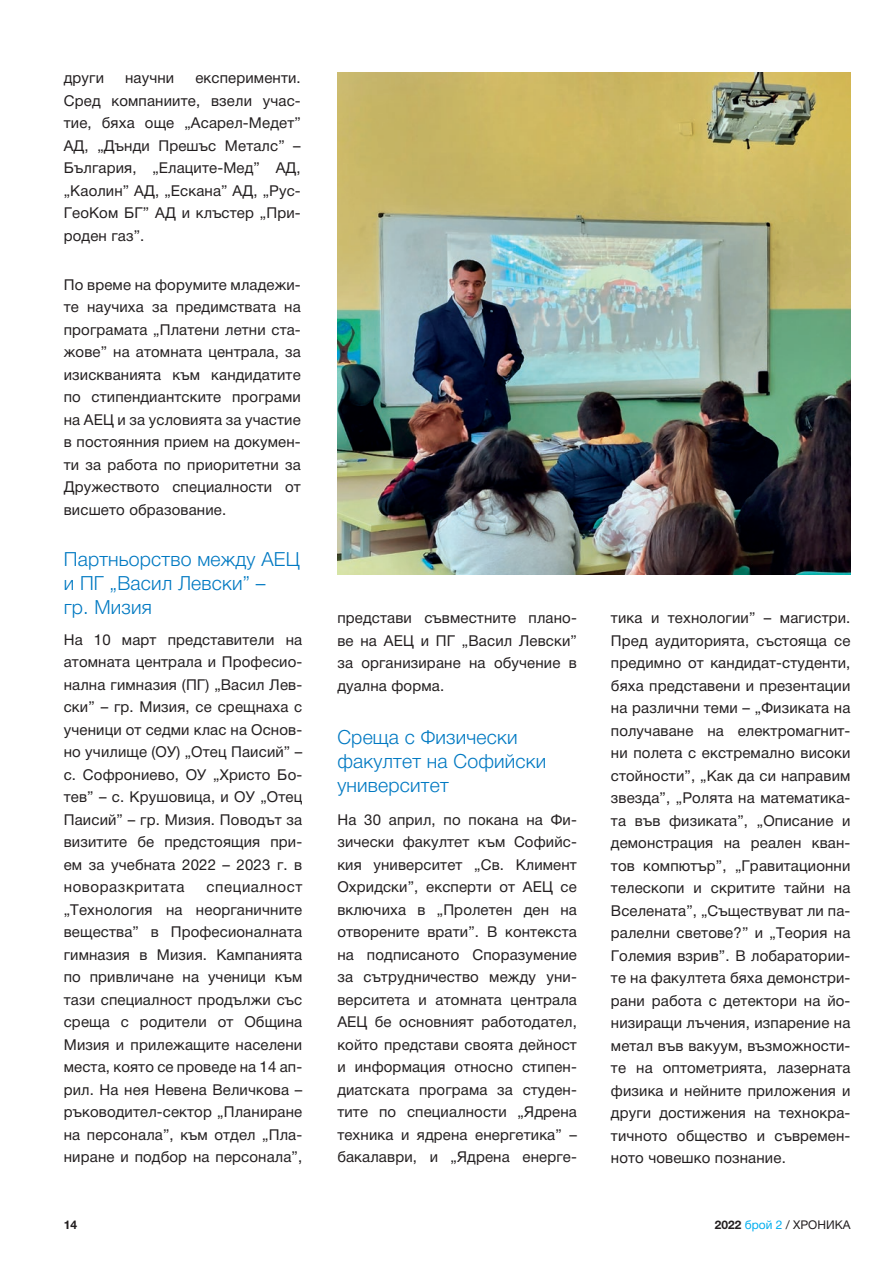
<style>
.page{position:relative;width:893px;height:1263px;background:#fff}
.page>*{position:absolute;margin:0;border:0;box-sizing:border-box;transform-origin:0 0}
.t1{font:300 19.5px/24px "Helvetica Neue Cyr";letter-spacing:.01em;color:#0079c2}
.t2{font:15px/22.5px "Helvetica Neue Cyr";letter-spacing:.01em;color:#231f20;text-align:justify}
.t3{font:12px "Helvetica Neue Cyr";color:#231f20}
.t4{font:700 12px "Helvetica Neue Cyr";color:#231f20}
.s1{font-weight:700}
.s2{color:#00aeef}
</style>
<div class="page">
<img style="left:337px;top:72px;width:513px;height:503px">
<p class="t2" style="left:64px;top:67px;width:239px;text-indent:132px">експерименти.<br>Сред компаниите, взели учас&shy;тие, бяха още „Асарел-Медет” АД, „Дънди Прешъс Металс” – България, „Елаците-Мед” АД, „Каолин” АД, „Ескана” АД, „Рус-ГеоКом БГ” АД и клъстер „При&shy;роден газ”.</p>
<p class="t2" style="left:64px;top:273px;width:239px">По време на форумите младежи&shy;те научиха за предимствата на програмата „Платени летни ста&shy;жове” на атомната централа, за изискванията към кандидатите по стипендиантските програми на АЕЦ и за условията за участие в постоянния прием на докумен&shy;ти за работа по приоритетни за Дружеството специалности от висшето образование.</p>
<h1 class="t1" style="left:64px;top:547px;width:238px">Партньорство между АЕЦ и ПГ „Васил Левски” –<br>гр. Мизия</h1>
<p class="t2" style="left:64px;top:628px;width:240px">На 10 март представители на атомната централа и Професио&shy;нална гимназия (ПГ) „Васил Лев&shy;ски” – гр. Мизия, се срещнаха с ученици от седми клас на Основ&shy;но училище (ОУ) „Отец Паисий” – с. Софрониево, ОУ „Христо Бо&shy;тев” – с. Крушовица, и ОУ „Отец Паисий” – гр. Мизия. Поводът за визитите бе предстоящия при&shy;ем за учебната 2022 – 2023 г. в новоразкритата</p>
<p class="t2" style="left:64px;top:67px;width:42px">други</p>
<p class="t2" style="left:125px;top:67px;width:51px">научни</p>
<p class="t2" style="left:64px;top:876px;width:240px;text-indent:143px">специалност „Технология на неорганичните вещества” в Професионалната гимназия в Мизия. Кампанията по привличане на ученици към тази специалност продължи със среща с родители от Община Мизия и прилежащите населени места, която се проведе на 14 ап&shy;рил. На нея Невена Величкова – ръководител-сектор „Планиране на персонала”, към отдел „Пла&shy;ниране и подбор на персонала”,</p>
<p class="t2" style="left:337px;top:607px;width:241px">представи съвместните плано&shy;ве на АЕЦ и ПГ „Васил Левски” за организиране на обучение в дуална форма.</p>
<h1 class="t1" style="left:337px;top:725px;width:211px">Среща с Физически факултет на Софийски университет</h1>
<p class="t2" style="left:337px;top:808px;width:241px">На 30 април, по покана на Фи&shy;зически факултет към Софийс&shy;кия университет „Св. Климент Охридски”, експерти от АЕЦ се включиха в „Пролетен ден на отворените врати”. В контекста на подписаното Споразумение за сътрудничество между уни&shy;верситета и атомната централа АЕЦ бе основният работодател, който представи своята дейност и информация относно стипен&shy;диатската програма за студен&shy;тите по специалности „Ядрена техника и ядрена енергетика” – бакалаври, и „Ядрена енерге-</p>
<p class="t2" style="left:611px;top:607px;width:241px">тика и технологии” – магистри.<br>Пред аудиторията, състояща се предимно от кандидат-студенти, бяха представени и презентации на различни теми – „Физиката на получаване на електромагнит&shy;ни полета с екстремално високи стойности”, „Как да си направим звезда”, „Ролята на математика&shy;та във физиката”, „Описание и демонстрация на реален кван&shy;тов компютър”, „Гравитационни телескопи и скритите тайни на Вселената”, „Съществуват ли па&shy;ралелни светове?” и „Теория на Големия взрив”. В лобаратории&shy;те на факултета бяха демонстри&shy;рани работа с детектори на йо&shy;низиращи лъчения, изпарение на метал във вакуум, възможности&shy;те на оптометрията, лазерната физика и нейните приложения и други достижения на технокра&shy;тичното общество и съвремен&shy;ното човешко познание.</p>
<p class="t4" style="left:64px;top:1218px;width:15px">14</p>
<p class="t3" style="left:715px;top:1218px;width:137px"><span class="s1">2022</span> <span class="s2">брой 2</span> / ХРОНИКА</p>
</div>
